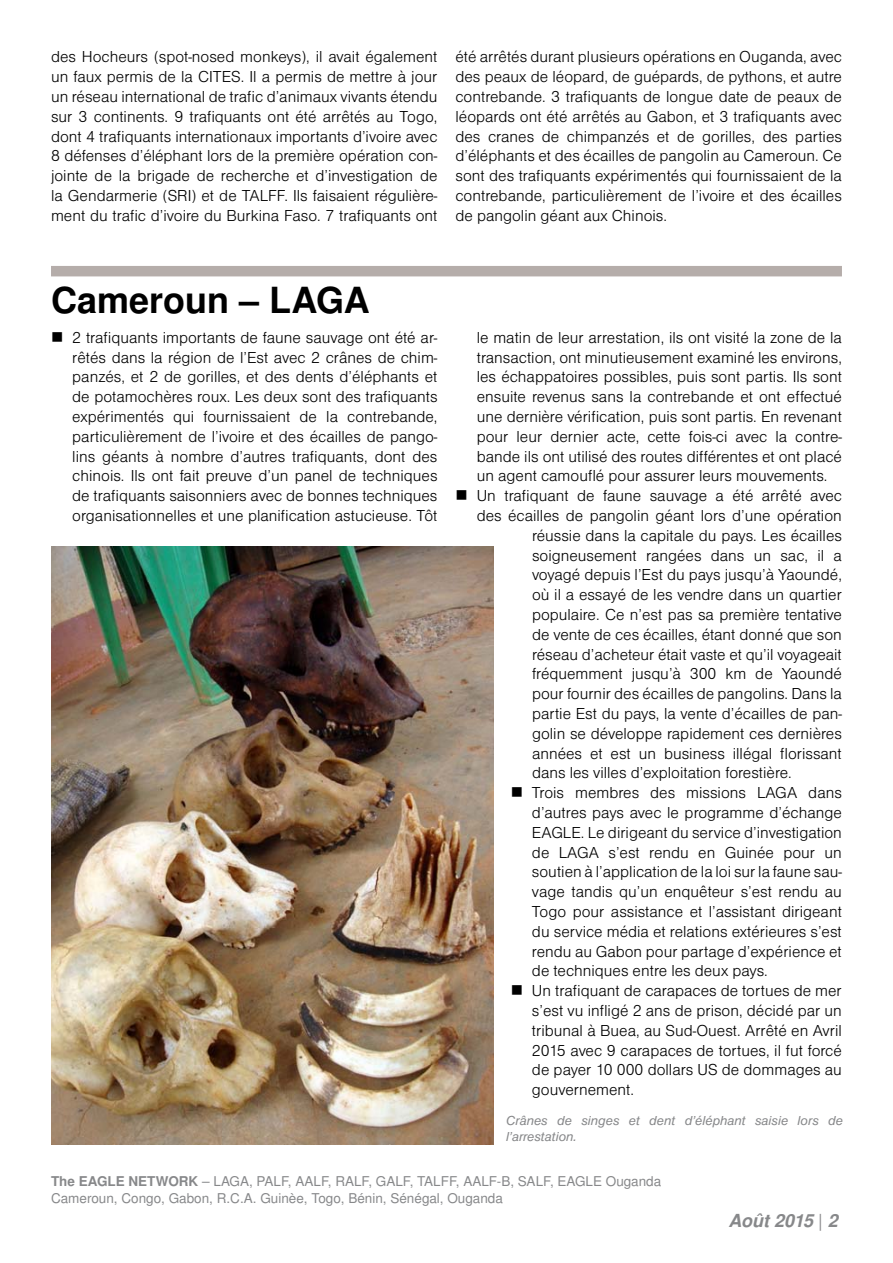
<style>
.page{position:relative;width:893px;height:1263px;background:#fff}
.page>*{position:absolute;margin:0;border:0;box-sizing:border-box;transform-origin:0 0}
.t1{font:700 36px "Nimbus Sans LOT";color:#000}
.t2{font:italic 700 18px "Nimbus Sans LOT";letter-spacing:-.005em;color:#87888a}
.t3{font:16.5px/19.8px "Nimbus Sans DOT Ligh";color:#000;text-align:justify}
.t4{font:13.5px/16.2px "Nimbus Sans LOT";color:#87888a}
.t5{font:italic 13.5px/16.2px "Nimbus Sans DOT";color:#87888a}
.s1{font-weight:700}
.s2{font-weight:400;font-style:normal}
</style>
<div class="page">
<div style="left:51px;top:266px;width:791px;height:10px;background:#b5adaa"></div>
<img style="left:51px;top:547px;width:442px;height:597px">
<p class="t3" style="left:51px;top:47px;width:388px">des Hocheurs (spot-nosed monkeys), il avait également un faux permis de la CITES. Il a permis de mettre à jour un réseau international de trafic d’animaux vivants étendu sur 3 continents. 9 trafiquants ont été arrêtés au Togo, dont 4 trafiquants internationaux importants d’ivoire avec 8 défenses d’éléphant lors de la première opération con&shy;jointe de la brigade de recherche et d’investigation de la Gendarmerie (SRI) et de TALFF. Ils faisaient régulière&shy;ment du trafic d’ivoire du Burkina Faso. 7 trafiquants ont</p>
<p class="t3" style="left:455px;top:47px;width:388px">été arrêtés durant plusieurs opérations en Ouganda, avec des peaux de léopard, de guépards, de pythons, et autre contrebande. 3 trafiquants de longue date de peaux de léopards ont été arrêtés au Gabon, et 3 trafiquants avec des cranes de chimpanzés et de gorilles, des parties d’éléphants et des écailles de pangolin au Cameroun. Ce sont des trafiquants expérimentés qui fournissaient de la contrebande, particulièrement de l’ivoire et des écailles de pangolin géant aux Chinois.</p>
<h1 class="t1" style="left:51px;top:278px;width:320px">Cameroun – LAGA</h1>
<p class="t3" style="left:72px;top:328px;width:367px">2 trafiquants importants de faune sauvage ont été ar&shy;rêtés dans la région de l’Est avec 2 crânes de chim&shy;panzés, et 2 de gorilles, et des dents d’éléphants et de potamochères roux. Les deux sont des trafiquants expérimentés qui fournissaient de la contrebande, particulièrement de l’ivoire et des écailles de pango&shy;lins géants à nombre d’autres trafiquants, dont des chinois. Ils ont fait preuve d’un panel de techniques de trafiquants saisonniers avec de bonnes techniques organisationnelles et une planification astucieuse. Tôt</p>
<p class="t3" style="left:477px;top:328px;width:367px">le matin de leur arrestation, ils ont visité la zone de la</p>
<p class="t3" style="left:477px;top:347px;width:367px">transaction, ont minutieusement examiné les environs,</p>
<p class="t3" style="left:477px;top:367px;width:367px">les échappatoires possibles, puis sont partis. Ils sont</p>
<p class="t3" style="left:477px;top:387px;width:367px">ensuite revenus sans la contrebande et ont effectué</p>
<p class="t3" style="left:477px;top:407px;width:367px">une dernière vérification, puis sont partis. En revenant</p>
<p class="t3" style="left:477px;top:427px;width:367px">pour leur dernier acte, cette fois-ci avec la contre-</p>
<p class="t3" style="left:477px;top:446px;width:367px">bande ils ont utilisé des routes différentes et ont placé</p>
<p class="t3" style="left:477px;top:466px;width:352px">un agent camouflé pour assurer leurs mouvements.</p>
<p class="t3" style="left:477px;top:486px;width:367px">Un trafiquant de faune sauvage a été arrêté avec</p>
<p class="t3" style="left:477px;top:506px;width:367px">des écailles de pangolin géant lors d’une opération</p>
<p class="t3" style="left:532px;top:526px;width:311px">réussie dans la capitale du pays. Les écailles</p>
<p class="t3" style="left:532px;top:545px;width:311px">soigneusement rangées dans un sac, il a</p>
<p class="t3" style="left:532px;top:565px;width:311px">voyagé depuis l’Est du pays jusqu’à Yaoundé,</p>
<p class="t3" style="left:532px;top:585px;width:311px">où il a essayé de les vendre dans un quartier</p>
<p class="t3" style="left:532px;top:605px;width:311px">populaire. Ce n’est pas sa première tentative</p>
<p class="t3" style="left:532px;top:625px;width:311px">de vente de ces écailles, étant donné que son</p>
<p class="t3" style="left:532px;top:644px;width:311px">réseau d’acheteur était vaste et qu’il voyageait</p>
<p class="t3" style="left:532px;top:664px;width:311px">fréquemment jusqu’à 300 km de Yaoundé</p>
<p class="t3" style="left:532px;top:684px;width:311px">pour fournir des écailles de pangolins. Dans la</p>
<p class="t3" style="left:532px;top:704px;width:311px">partie Est du pays, la vente d’écailles de pan-</p>
<p class="t3" style="left:532px;top:724px;width:311px">golin se développe rapidement ces dernières</p>
<p class="t3" style="left:532px;top:743px;width:311px">années et est un business illégal florissant</p>
<p class="t3" style="left:532px;top:763px;width:261px">dans les villes d’exploitation forestière.</p>
<p class="t3" style="left:532px;top:783px;width:311px">Trois membres des missions LAGA dans</p>
<p class="t3" style="left:532px;top:803px;width:311px">d’autres pays avec le programme d’échange</p>
<p class="t3" style="left:532px;top:823px;width:311px">EAGLE. Le dirigeant du service d’investigation</p>
<p class="t3" style="left:532px;top:842px;width:311px">de LAGA s’est rendu en Guinée pour un</p>
<p class="t3" style="left:532px;top:862px;width:311px">soutien à l’application de la loi sur la faune sau-</p>
<p class="t3" style="left:532px;top:882px;width:311px">vage tandis qu’un enquêteur s’est rendu au</p>
<p class="t3" style="left:532px;top:902px;width:311px">Togo pour assistance et l’assistant dirigeant</p>
<p class="t3" style="left:532px;top:922px;width:311px">du service média et relations extérieures s’est</p>
<p class="t3" style="left:532px;top:941px;width:311px">rendu au Gabon pour partage d’expérience et</p>
<p class="t3" style="left:532px;top:961px;width:237px">de techniques entre les deux pays.</p>
<p class="t3" style="left:532px;top:981px;width:311px">Un trafiquant de carapaces de tortues de mer</p>
<p class="t3" style="left:532px;top:1001px;width:311px">s’est vu infligé 2 ans de prison, décidé par un</p>
<p class="t3" style="left:532px;top:1021px;width:311px">tribunal à Buea, au Sud-Ouest. Arrêté en Avril</p>
<p class="t3" style="left:532px;top:1040px;width:311px">2015 avec 9 carapaces de tortues, il fut forcé</p>
<p class="t3" style="left:532px;top:1060px;width:311px">de payer 10 000 dollars US de dommages au</p>
<p class="t3" style="left:532px;top:1080px;width:104px">gouvernement.</p>
<p class="t5" style="left:506px;top:1112px;width:338px">Crânes de singes et dent d’éléphant saisie lors de l’arrestation.</p>
<p class="t4" style="left:51px;top:1174px;width:612px"><span class="s1">The EAGLE NETWORK</span> – LAGA, PALF, AALF, RALF, GALF, TALFF, AALF-B, SALF, EAGLE Ouganda<br>Cameroun, Congo, Gabon, R.C.A. Guinèe, Togo, Bénin, Sénégal, Ouganda</p>
<p class="t2" style="left:728px;top:1210px;width:111px">Août 2015 <span class="s2">|</span> 2</p>
</div>
